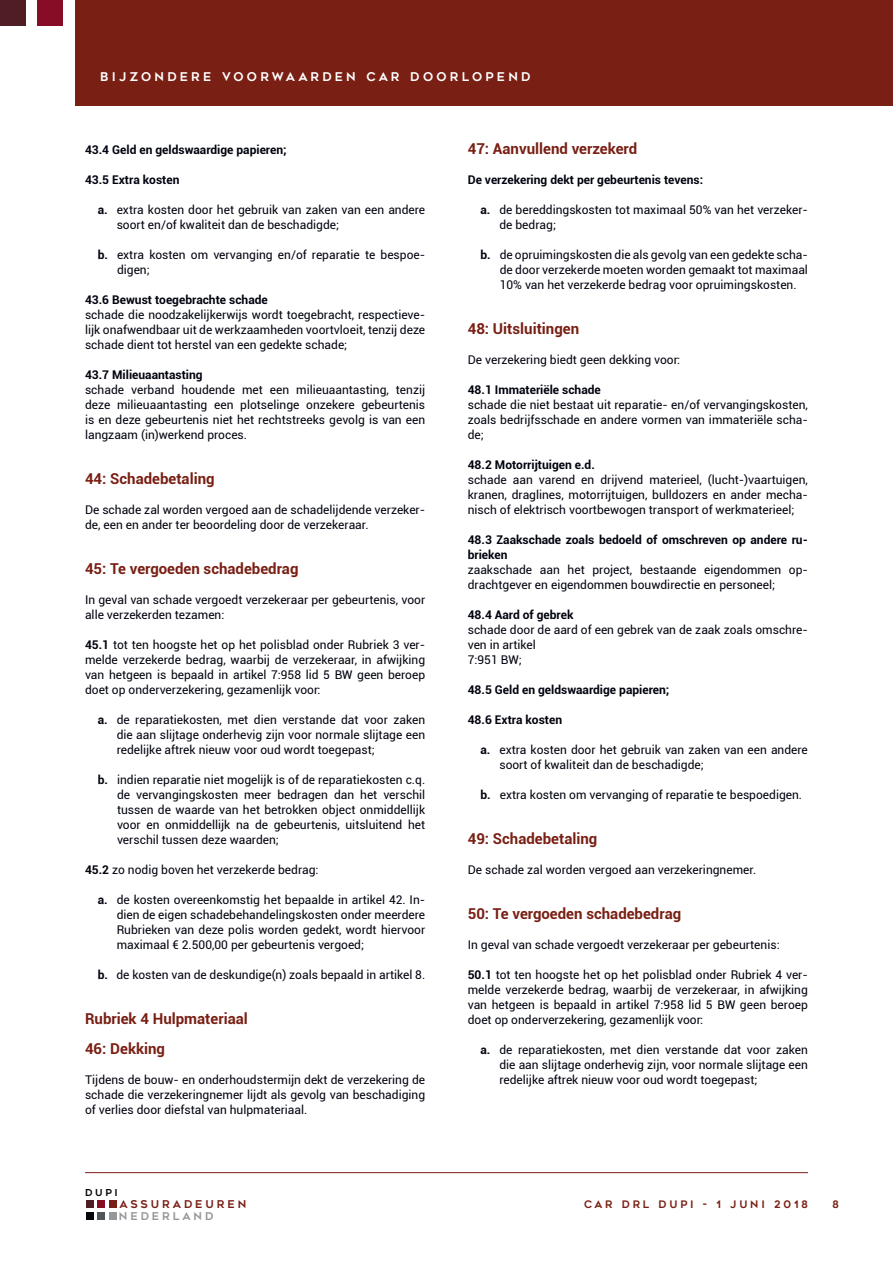
<style>
.page{position:relative;width:893px;height:1263px;background:#fff}
.page>*{position:absolute;margin:0;border:0;box-sizing:border-box;transform-origin:0 0}
.t1{font:700 15px/30px "Roboto";color:#791f14}
.t2{font:12px/15px "Roboto";color:#00030f;text-align:justify}
.t3{font:700 12px/15px "Roboto";color:#00030f}
.t4{font:12px "Geometos";letter-spacing:.275em;color:#fff}
.t5{font:10.8px "Geometos";letter-spacing:.275em;color:#7a1f15}
.t6{font:10.8px "Geometos";letter-spacing:.275em;color:#95979a}
.t7{font:10.35px "Geometos";letter-spacing:.275em;color:#791f14}
.t8{font:9.6px "Geometos";color:#05060b}
.s1{font-weight:700}
</style>
<div class="page">
<div style="left:0;top:0;width:25px;height:25px;background:#4f1d23"></div>
<div style="left:38px;top:0;width:25px;height:25px;background:#870d27"></div>
<div style="left:75px;top:0;width:818px;height:106px;background:#791f14"></div>
<hr style="left:85px;top:1172px;width:723px;height:1px;background:#791f14">
<div style="left:86px;top:1212px;width:8px;height:7px;background:#05060b"></div>
<div style="left:97px;top:1212px;width:8px;height:7px;background:#50545b"></div>
<div style="left:109px;top:1212px;width:8px;height:7px;background:#95979a"></div>
<div style="left:86px;top:1200px;width:8px;height:8px;background:#4f1d23"></div>
<div style="left:97px;top:1200px;width:8px;height:8px;background:#870d27"></div>
<div style="left:109px;top:1200px;width:8px;height:8px;background:#7a1f15"></div>
<p class="t4" style="left:100px;top:70px;width:432px">BIJZONDERE VOORWAARDEN CAR DOORLOPEND</p>
<p class="t3" style="left:85px;top:142px;width:203px">43.4 Geld en geldswaardige papieren;</p>
<p class="t3" style="left:85px;top:172px;width:96px">43.5 Extra kosten</p>
<p class="t2" style="left:117px;top:202px;width:310px;text-indent:-19px"><span class="s1">a.</span> extra kosten door het gebruik van zaken van een andere soort en/of kwaliteit dan de beschadigde;</p>
<p class="t2" style="left:117px;top:247px;width:310px;text-indent:-19px"><span class="s1">b.</span> extra kosten om vervanging en/of reparatie te bespoe&shy;digen;</p>
<p class="t3" style="left:85px;top:292px;width:184px">43.6 Bewust toegebrachte schade</p>
<p class="t2" style="left:85px;top:307px;width:342px">schade die noodzakelijkerwijs wordt toegebracht, respectieve&shy;lijk onafwendbaar uit de werkzaamheden voortvloeit, tenzij deze schade dient tot herstel van een gedekte schade;</p>
<p class="t3" style="left:85px;top:367px;width:119px">43.7 Milieuaantasting</p>
<p class="t2" style="left:85px;top:382px;width:342px">schade verband houdende met een milieuaantasting, tenzij deze milieuaantasting een plotselinge onzekere gebeurtenis is en deze gebeurtenis niet het rechtstreeks gevolg is van een langzaam (in)werkend proces.</p>
<p class="t1" style="left:85px;top:463px;width:131px">44: Schadebetaling</p>
<p class="t2" style="left:85px;top:502px;width:342px">De schade zal worden vergoed aan de schadelijdende verzeker&shy;de, een en ander ter beoordeling door de verzekeraar.</p>
<p class="t1" style="left:85px;top:553px;width:215px">45: Te vergoeden schadebedrag</p>
<p class="t2" style="left:85px;top:592px;width:342px">In geval van schade vergoedt verzekeraar per gebeurtenis, voor alle verzekerden tezamen:</p>
<p class="t2" style="left:85px;top:637px;width:342px"><span class="s1">45.1</span> tot ten hoogste het op het polisblad onder Rubriek 3 ver&shy;melde verzekerde bedrag, waarbij de verzekeraar, in afwijking van hetgeen is bepaald in artikel 7:958 lid 5 BW geen beroep doet op onderverzekering, gezamenlijk voor:</p>
<p class="t2" style="left:117px;top:712px;width:310px;text-indent:-19px"><span class="s1">a.</span> de reparatiekosten, met dien verstande dat voor zaken die aan slijtage onderhevig zijn voor normale slijtage een redelijke aftrek nieuw voor oud wordt toegepast;</p>
<p class="t2" style="left:117px;top:772px;width:310px;text-indent:-19px"><span class="s1">b.</span> indien reparatie niet mogelijk is of de reparatiekosten c.q. de vervangingskosten meer bedragen dan het verschil tussen de waarde van het betrokken object onmiddellijk voor en onmiddellijk na de gebeurtenis, uitsluitend het verschil tussen deze waarden;</p>
<p class="t2" style="left:85px;top:862px;width:235px"><span class="s1">45.2</span> zo nodig boven het verzekerde bedrag:</p>
<p class="t2" style="left:117px;top:892px;width:310px;text-indent:-19px"><span class="s1">a.</span> de kosten overeenkomstig het bepaalde in artikel 42. In&shy;dien de eigen schadebehandelingskosten onder meerdere Rubrieken van deze polis worden gedekt, wordt hiervoor maximaal € 2.500,00 per gebeurtenis vergoed;</p>
<p class="t2" style="left:98px;top:967px;width:329px"><span class="s1">b.</span> de kosten van de deskundige(n) zoals bepaald in artikel 8.</p>
<p class="t1" style="left:85px;top:1003px;width:164px">Rubriek 4 Hulpmateriaal<br>46: Dekking</p>
<p class="t2" style="left:85px;top:1072px;width:342px">Tijdens de bouw- en onderhoudstermijn dekt de verzekering de schade die verzekeringnemer lijdt als gevolg van beschadiging of verlies door diefstal van hulpmateriaal.</p>
<p class="t8" style="left:85px;top:1187px;width:34px">DUPI</p>
<p class="t1" style="left:468px;top:133px;width:171px">47: Aanvullend verzekerd</p>
<p class="t3" style="left:468px;top:172px;width:237px">De verzekering dekt per gebeurtenis tevens:</p>
<p class="t2" style="left:499px;top:202px;width:310px;text-indent:-19px"><span class="s1">a.</span> de bereddingskosten tot maximaal 50% van het verzeker&shy;de bedrag;</p>
<p class="t2" style="left:500px;top:247px;width:310px;text-indent:-19px"><span class="s1">b.</span> de opruimingskosten die als gevolg van een gedekte scha&shy;de door verzekerde moeten worden gemaakt tot maximaal 10% van het verzekerde bedrag voor opruimingskosten.</p>
<p class="t1" style="left:468px;top:313px;width:113px">48: Uitsluitingen</p>
<p class="t2" style="left:468px;top:352px;width:214px">De verzekering biedt geen dekking voor:</p>
<p class="t3" style="left:468px;top:382px;width:135px">48.1 Immateriële schade</p>
<p class="t2" style="left:468px;top:397px;width:342px">schade die niet bestaat uit reparatie- en/of vervangingskosten, zoals bedrijfsschade en andere vormen van immateriële scha&shy;de;</p>
<p class="t3" style="left:468px;top:457px;width:129px">48.2 Motorrijtuigen e.d.</p>
<p class="t2" style="left:468px;top:472px;width:342px">schade aan varend en drijvend materieel, (lucht-)vaartuigen, kranen, draglines, motorrijtuigen, bulldozers en ander mecha&shy;nisch of elektrisch voortbewogen transport of werkmaterieel;</p>
<p class="t3" style="left:468px;top:532px;width:342px">48.3 Zaakschade zoals bedoeld of omschreven op andere ru&shy;brieken</p>
<p class="t2" style="left:468px;top:562px;width:342px">zaakschade aan het project, bestaande eigendommen op&shy;drachtgever en eigendommen bouwdirectie en personeel;</p>
<p class="t3" style="left:468px;top:607px;width:107px">48.4 Aard of gebrek</p>
<p class="t2" style="left:468px;top:622px;width:342px;text-align:left">schade door de aard of een gebrek van de zaak zoals omschre&shy;ven in artikel<br>7:951 BW;</p>
<p class="t3" style="left:468px;top:682px;width:203px">48.5 Geld en geldswaardige papieren;</p>
<p class="t3" style="left:468px;top:712px;width:96px">48.6 Extra kosten</p>
<p class="t2" style="left:499px;top:742px;width:310px;text-indent:-19px"><span class="s1">a.</span> extra kosten door het gebruik van zaken van een andere soort of kwaliteit dan de beschadigde;</p>
<p class="t2" style="left:480px;top:787px;width:323px"><span class="s1">b.</span> extra kosten om vervanging of reparatie te bespoedigen.</p>
<p class="t1" style="left:468px;top:823px;width:131px">49: Schadebetaling</p>
<p class="t2" style="left:468px;top:862px;width:290px">De schade zal worden vergoed aan verzekeringnemer.</p>
<p class="t1" style="left:468px;top:898px;width:215px">50: Te vergoeden schadebedrag</p>
<p class="t2" style="left:468px;top:937px;width:313px">In geval van schade vergoedt verzekeraar per gebeurtenis:</p>
<p class="t2" style="left:468px;top:967px;width:342px"><span class="s1">50.1</span> tot ten hoogste het op het polisblad onder Rubriek 4 ver&shy;melde verzekerde bedrag, waarbij de verzekeraar, in afwijking van hetgeen is bepaald in artikel 7:958 lid 5 BW geen beroep doet op onderverzekering, gezamenlijk voor:</p>
<p class="t2" style="left:499px;top:1042px;width:310px;text-indent:-19px"><span class="s1">a.</span> de reparatiekosten, met dien verstande dat voor zaken die aan slijtage onderhevig zijn, voor normale slijtage een redelijke aftrek nieuw voor oud wordt toegepast;</p>
<p class="t5" style="left:120px;top:1198px;width:128px">ASSURADEUREN</p>
<p class="t7" style="left:584px;top:1199px;width:225px">CAR DRL DUPI - 1 JUNI 2018</p>
<p class="t7" style="left:833px;top:1199px;width:8px">8</p>
<p class="t6" style="left:119px;top:1209px;width:96px">NEDERLAND</p>
</div>
